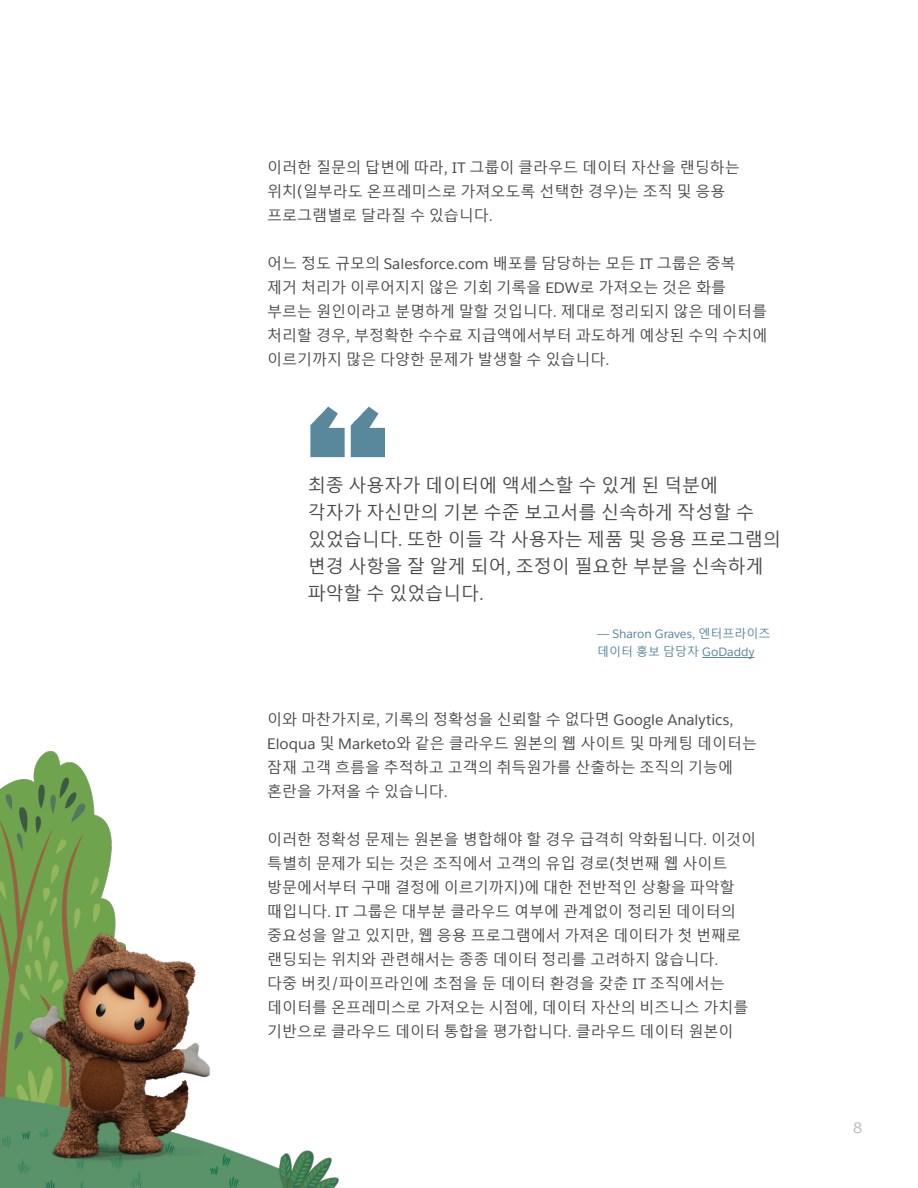
<style>
.page{position:relative;width:918px;height:1188px;background:#fff}
.page>*{position:absolute;margin:0;border:0;box-sizing:border-box;transform-origin:0 0}
.t1{font:18px/27px "Malgun Gothic";color:#4b4b4b}
.t2{font:15px/24px "Malgun Gothic";color:#4b4b4b}
.Customer_Story_Body{font:15px "Salesforce Sans";color:#bbb}
.t3{font:12px/18px "Salesforce Sans";letter-spacing:-.005em;color:#59879b}
.s1{font-family:"Salesforce Sans"}
.s2{font-family:"Malgun Gothic"}
</style>
<div class="page">
<img style="left:0;top:657px;width:755px;height:530px">
<img style="left:310px;top:406px;width:75px;height:52px">
<hr style="left:702px;top:657px;width:52px;height:1px;background:#59879b">
<p class="t2" style="left:267px;top:156px;width:474px">이러한 질문의 답변에 따라<span class="s1">, IT</span> 그룹이 클라우드 데이터 자산을 랜딩하는 위치<span class="s1">(</span>일부라도 온프레미스로 가져오도록 선택한 경우<span class="s1">)</span>는 조직 및 응용 프로그램별로 달라질 수 있습니다<span class="s1">.</span></p>
<p class="t2" style="left:267px;top:252px;width:502px">어느 정도 규모의 <span class="s1">Salesforce.com</span> 배포를 담당하는 모든 <span class="s1">IT</span> 그룹은 중복 제거 처리가 이루어지지 않은 기회 기록을 <span class="s1">EDW</span>로 가져오는 것은 화를 부르는 원인이라고 분명하게 말할 것입니다<span class="s1">.</span> 제대로 정리되지 않은 데이터를 처리할 경우<span class="s1">,</span> 부정확한 수수료 지급액에서부터 과도하게 예상된 수익 수치에 이르기까지 많은 다양한 문제가 발생할 수 있습니다<span class="s1">.</span></p>
<p class="t1" style="left:308px;top:472px;width:475px">최종 사용자가 데이터에 액세스할 수 있게 된 덕분에<br>각자가 자신만의 기본 수준 보고서를 신속하게 작성할 수 있었습니다<span class="s1">.</span> 또한 이들 각 사용자는 제품 및 응용 프로그램의 변경 사항을 잘 알게 되어<span class="s1">,</span> 조정이 필요한 부분을 신속하게 파악할 수 있었습니다<span class="s1">.</span></p>
<p class="t3" style="left:597px;top:625px;width:175px"><span class="s2">—</span> Sharon Graves, <span class="s2">엔터프라이즈 데이터 홍보 담당자</span> GoDaddy</p>
<p class="t2" style="left:267px;top:708px;width:491px">이와 마찬가지로<span class="s1">,</span> 기록의 정확성을 신뢰할 수 없다면 <span class="s1">Google Analytics, Eloqua</span> 및 <span class="s1">Marketo</span>와 같은 클라우드 원본의 웹 사이트 및 마케팅 데이터는 잠재 고객 흐름을 추적하고 고객의 취득원가를 산출하는 조직의 기능에 혼란을 가져올 수 있습니다<span class="s1">.</span></p>
<p class="t2" style="left:267px;top:828px;width:490px">이러한 정확성 문제는 원본을 병합해야 할 경우 급격히 악화됩니다<span class="s1">.</span> 이것이 특별히 문제가 되는 것은 조직에서 고객의 유입 경로<span class="s1">(</span>첫번째 웹 사이트 방문에서부터 구매 결정에 이르기까지<span class="s1">)</span>에 대한 전반적인 상황을 파악할 때입니다<span class="s1">. IT</span> 그룹은 대부분 클라우드 여부에 관계없이 정리된 데이터의 중요성을 알고 있지만<span class="s1">,</span> 웹 응용 프로그램에서 가져온 데이터가 첫 번째로 랜딩되는 위치와 관련해서는 종종 데이터 정리를 고려하지 않습니다<span class="s1">.</span></p>
<p class="t2" style="left:267px;top:972px;width:483px">다중 버킷<span class="s1">/</span>파이프라인에 초점을 둔 데이터 환경을 갖춘 <span class="s1">IT</span> 조직에서는 데이터를 온프레미스로 가져오는 시점에<span class="s1">,</span> 데이터 자산의 비즈니스 가치를 기반으로 클라우드 데이터 통합을 평가합니다<span class="s1">.</span> 클라우드 데이터 원본이</p>
<p class="Customer_Story_Body" style="left:853px;top:1118px;width:11px">8</p>
</div>
